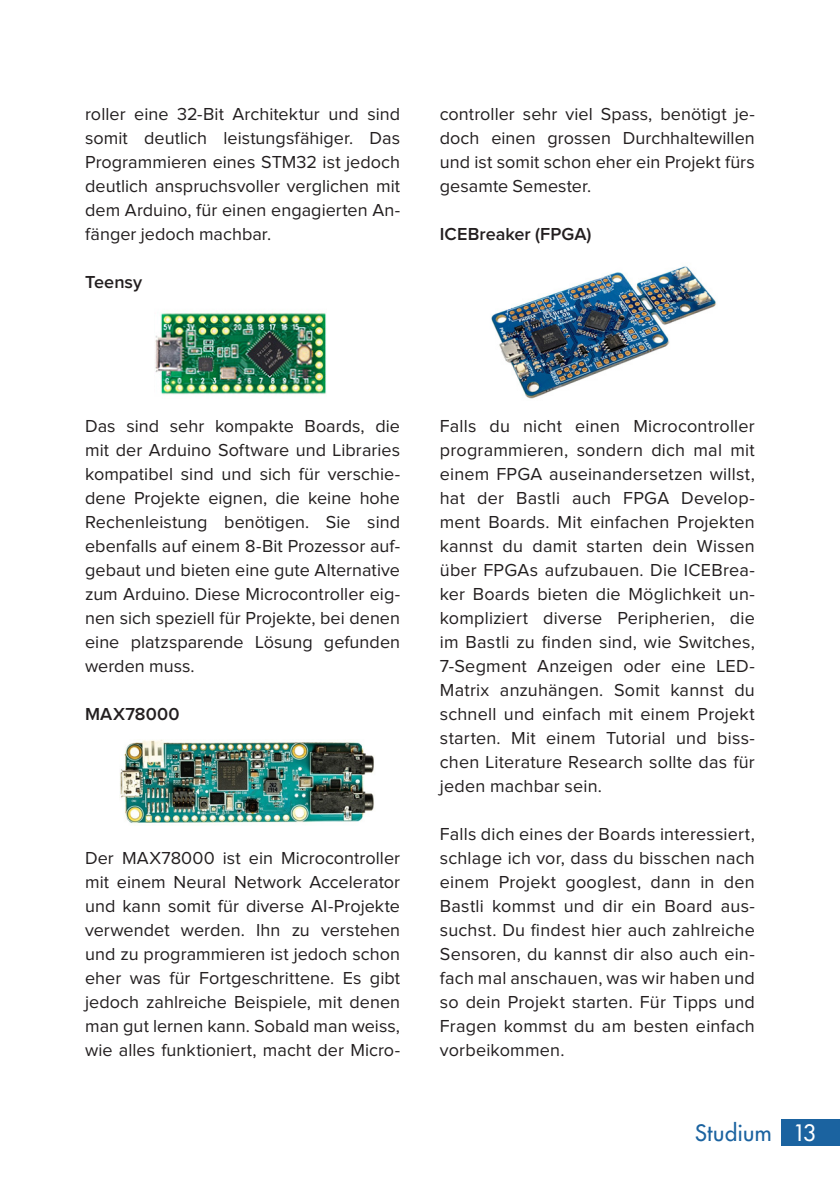
<style>
.page{position:relative;width:840px;height:1191px;background:#fff}
.page>*{position:absolute;margin:0;border:0;box-sizing:border-box;transform-origin:0 0}
.t1{font:500 22px "Futura Std";letter-spacing:.02em;color:#1b63a0}
.Brotschrift{font:18px/24px "Proxima Nova";color:#231f20;text-align:justify}
.Zwischenüberschrift{font:600 18px "Proxima Nova";letter-spacing:.005em;color:#231f20}
.Brotschrift-2{font:600 18px "Proxima Nova";color:#231f20}
.s1{color:#fff}
</style>
<div class="page">
<div style="left:781px;top:1118px;width:58px;height:27px;background:#1b63a0"></div>
<img style="left:155px;top:312px;width:172px;height:83px">
<img style="left:120px;top:740px;width:254px;height:84px">
<img style="left:491px;top:266px;width:226px;height:133px">
<p class="Brotschrift" style="left:85px;top:103px;width:316px">roller eine 32-Bit Architektur und sind somit deutlich leistungsfähiger. Das Programmieren eines STM32 ist jedoch deutlich anspruchsvoller verglichen mit dem Arduino, für einen engagierten An&shy;fänger jedoch machbar.</p>
<p class="Brotschrift-2" style="left:85px;top:274px;width:59px">Teensy</p>
<p class="Brotschrift" style="left:439px;top:103px;width:316px">controller sehr viel Spass, benötigt je&shy;doch einen grossen Durchhaltewillen und ist somit schon eher ein Projekt fürs gesamte Semester.</p>
<p class="Zwischenüberschrift" style="left:439px;top:226px;width:153px">ICEBreaker (FPGA)</p>
<p class="Brotschrift" style="left:85px;top:415px;width:316px">Das sind sehr kompakte Boards, die mit der Arduino Software und Libraries kompatibel sind und sich für verschie&shy;dene Projekte eignen, die keine hohe Rechenleistung benötigen. Sie sind ebenfalls auf einem 8-Bit Prozessor auf&shy;gebaut und bieten eine gute Alternative zum Arduino. Diese Microcontroller eig&shy;nen sich speziell für Projekte, bei denen eine platzsparende Lösung gefunden werden muss.</p>
<p class="Zwischenüberschrift" style="left:85px;top:706px;width:96px">MAX78000</p>
<p class="Brotschrift" style="left:85px;top:847px;width:316px">Der MAX78000 ist ein Microcontroller mit einem Neural Network Accelerator und kann somit für diverse AI-Projekte verwendet werden. Ihn zu verstehen und zu programmieren ist jedoch schon eher was für Fortgeschrittene. Es gibt jedoch zahlreiche Beispiele, mit denen man gut lernen kann. Sobald man weiss, wie alles funktioniert, macht der Micro-</p>
<p class="Brotschrift" style="left:439px;top:415px;width:316px">Falls du nicht einen Microcontroller programmieren, sondern dich mal mit einem FPGA auseinandersetzen willst, hat der Bastli auch FPGA Develop&shy;ment Boards. Mit einfachen Projekten kannst du damit starten dein Wissen über FPGAs aufzubauen. Die ICEBrea&shy;ker Boards bieten die Möglichkeit un&shy;kompliziert diverse Peripherien, die im Bastli zu finden sind, wie Switches, 7-Segment Anzeigen oder eine LED-Matrix anzuhängen. Somit kannst du schnell und einfach mit einem Projekt starten. Mit einem Tutorial und biss&shy;chen Literature Research sollte das für jeden machbar sein.</p>
<p class="Brotschrift" style="left:439px;top:823px;width:316px">Falls dich eines der Boards interessiert, schlage ich vor, dass du bisschen nach einem Projekt googlest, dann in den Bastli kommst und dir ein Board aus&shy;suchst. Du findest hier auch zahlreiche Sensoren, du kannst dir also auch ein&shy;fach mal anschauen, was wir haben und so dein Projekt starten. Für Tipps und Fragen kommst du am besten einfach vorbeikommen.</p>
<p class="t1" style="left:694px;top:1119px;width:122px">Studium <span class="s1">13</span></p>
</div>
